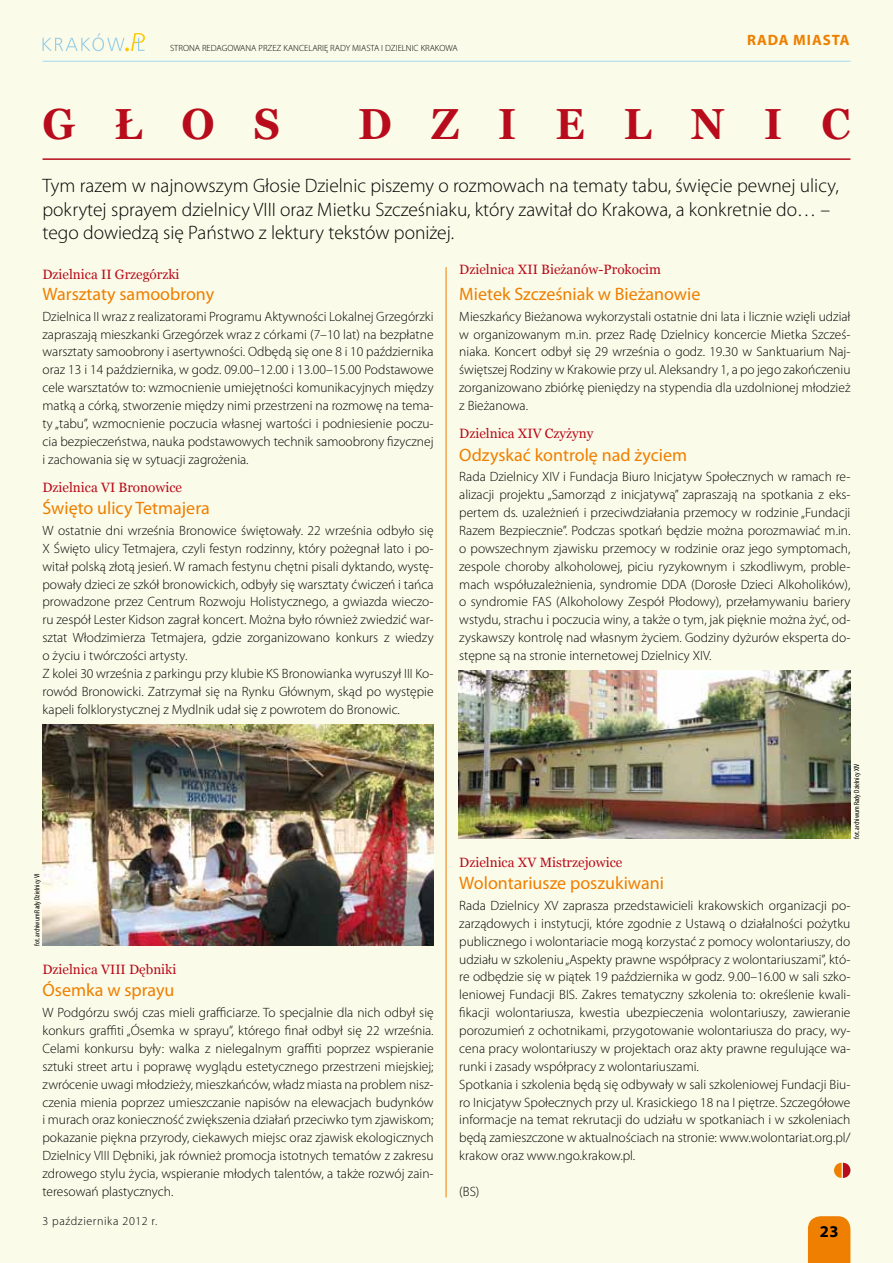
<style>
.page{position:relative;width:893px;height:1263px;background:#fbfbe9}
.page>*{position:absolute;margin:0;border:0;box-sizing:border-box;transform-origin:0 0}
.t1{font:700 43.5px "Georgia";color:#b80b1b;scale:.93 1}
.t2{font:300 19.5px/23.4px "Myriad Pro";color:#000}
.t3{font:18px "Myriad Pro";color:#ee7f00}
.t4{font:700 16.5px "Myriad Pro";color:#000}
.t5{font:700 15px "Myriad Pro";color:#ee7f00}
.t6{font:300 13.5px/17.9px "Myriad Pro";color:#000;text-align:justify}
.t7{font:13.5px "Georgia";color:#b80b1b}
.t8{font:300 12px "Myriad Pro";letter-spacing:.05em;color:#000}
.t9{font:300 9px "Myriad Pro";color:#000}
.t10{font:condensed 7.5px "Myriad Pro";color:#000}
</style>
<div class="page">
<div style="left:808px;top:1216px;width:42px;height:47px;background:#ee7f00"></div>
<hr style="left:43px;top:61px;width:807px;height:1px;background:#a2daf4">
<svg style="left:43px;top:33px;width:102px;height:18px"></svg>
<hr style="left:43px;top:158px;width:807px;height:2px;background:#b80b1b">
<svg style="left:834px;top:1163px;width:16px;height:15px"></svg>
<hr style="left:446px;top:267px;width:1px;height:930px;background:#ee7f00">
<img style="left:43px;top:724px;width:391px;height:222px">
<img style="left:458px;top:670px;width:392px;height:168px">
<p class="t9" style="left:170px;top:42px;width:289px">STRONA REDAGOWANA PRZEZ KANCELARIĘ RADY MIASTA I DZIELNIC KRAKOWA</p>
<p class="t5" style="left:747px;top:30px;width:12px">RADA</p>
<p class="t5" style="left:793px;top:30px;width:11px">MIASTA</p>
<h1 class="t1" style="left:43px;top:96px;width:257px">G Ł O S</h1>
<h1 class="t1" style="left:358px;top:96px;width:531px">D Z I E L N I C</h1>
<p class="t2" style="left:43px;top:174px;width:798px">Tym razem w najnowszym Głosie Dzielnic piszemy o rozmowach na tematy tabu, święcie pewnej ulicy, pokrytej sprayem dzielnicy VIII oraz Mietku Szcześniaku, który zawitał do Krakowa, a konkretnie do… – tego dowiedzą się Państwo z lektury tekstów poniżej.</p>
<p class="t7" style="left:459px;top:261px;width:203px">Dzielnica XII Bieżanów-Prokocim</p>
<h3 class="t3" style="left:459px;top:283px;width:243px">Mietek Szcześniak w Bieżanowie</h3>
<p class="t6" style="left:459px;top:307px;width:393px">Mieszkańcy Bieżanowa wykorzystali ostatnie dni lata i licznie wzięli udział w organizowanym m.in. przez Radę Dzielnicy koncercie Mietka Szcześ&shy;niaka. Koncert odbył się 29 września o godz. 19.30 w Sanktuarium Naj&shy;świętszej Rodziny w Krakowie przy ul. Aleksandry 1, a po jego zakończeniu zorganizowano zbiórkę pieniędzy na stypendia dla uzdolnionej młodzież z Bieżanowa.</p>
<p class="t7" style="left:459px;top:425px;width:136px">Dzielnica XIV Czyżyny</p>
<h3 class="t3" style="left:459px;top:443px;width:229px">Odzyskać kontrolę nad życiem</h3>
<p class="t6" style="left:459px;top:468px;width:393px">Rada Dzielnicy XIV i Fundacja Biuro Inicjatyw Społecznych w ramach re&shy;alizacji projektu „Samorząd z inicjatywą” zapraszają na spotkania z eks&shy;pertem ds. uzależnień i przeciwdziałania przemocy w rodzinie „Fundacji Razem Bezpiecznie”. Podczas spotkań będzie można porozmawiać m.in. o powszechnym zjawisku przemocy w rodzinie oraz jego symptomach, zespole choroby alkoholowej, piciu ryzykownym i szkodliwym, proble&shy;mach współuzależnienia, syndromie DDA (Dorosłe Dzieci Alkoholików), o syndromie FAS (Alkoholowy Zespół Płodowy), przełamywaniu bariery wstydu, strachu i poczucia winy, a także o tym, jak pięknie można żyć, od&shy;zyskawszy kontrolę nad własnym życiem. Godziny dyżurów eksperta do&shy;stępne są na stronie internetowej Dzielnicy XIV.</p>
<p class="t7" style="left:43px;top:267px;width:139px">Dzielnica II Grzegórzki</p>
<h3 class="t3" style="left:43px;top:283px;width:173px">Warsztaty samoobrony</h3>
<p class="t6" style="left:43px;top:307px;width:393px">Dzielnica II wraz z realizatorami Programu Aktywności Lokalnej Grzegórzki zapraszają mieszkanki Grzegórzek wraz z córkami (7–10 lat) na bezpłatne warsztaty samoobrony i asertywności. Odbędą się one 8 i 10 października oraz 13 i 14 października, w godz. 09.00–12.00 i 13.00–15.00 Podstawowe cele warsztatów to: wzmocnienie umiejętności komunikacyjnych między matką a córką, stworzenie między nimi przestrzeni na rozmowę na tema&shy;ty „tabu”, wzmocnienie poczucia własnej wartości i podniesienie poczu&shy;cia bezpieczeństwa, nauka podstawowych technik samoobrony fizycznej i zachowania się w sytuacji zagrożenia.</p>
<p class="t7" style="left:43px;top:479px;width:141px">Dzielnica VI Bronowice</p>
<h3 class="t3" style="left:43px;top:497px;width:169px">Święto ulicy Tetmajera</h3>
<p class="t6" style="left:43px;top:521px;width:393px;text-align:left">W ostatnie dni września Bronowice świętowały. 22 września odbyło się X Święto ulicy Tetmajera, czyli festyn rodzinny, który pożegnał lato i po&shy;witał polską złotą jesień. W ramach festynu chętni pisali dyktando, wystę&shy;powały dzieci ze szkół bronowickich, odbyły się warsztaty ćwiczeń i tańca prowadzone przez Centrum Rozwoju Holistycznego, a gwiazda wieczo&shy;ru zespół Lester Kidson zagrał koncert. Można było również zwiedzić war&shy;sztat Włodzimierza Tetmajera, gdzie zorganizowano konkurs z wiedzy o życiu i twórczości artysty.<br>Z kolei 30 września z parkingu przy klubie KS Bronowianka wyruszył III Ko&shy;rowód Bronowicki. Zatrzymał się na Rynku Głównym, skąd po występie kapeli folklorystycznej z Mydlnik udał się z powrotem do Bronowic.</p>
<p class="t10" style="left:32px;top:946px;width:74px;rotate:-90deg">fot. archiwum Rady Dzielnicy VI</p>
<p class="t7" style="left:43px;top:961px;width:135px">Dzielnica VIII Dębniki</p>
<h3 class="t3" style="left:43px;top:979px;width:133px">Ósemka w sprayu</h3>
<p class="t6" style="left:43px;top:1004px;width:393px">W Podgórzu swój czas mieli grafficiarze. To specjalnie dla nich odbył się konkurs graffiti „Ósemka w sprayu”, którego finał odbył się 22 września.<br>Celami konkursu były: walka z nielegalnym graffiti poprzez wspieranie sztuki street artu i poprawę wyglądu estetycznego przestrzeni miejskiej; zwrócenie uwagi młodzieży, mieszkańców, władz miasta na problem nisz&shy;czenia mienia poprzez umieszczanie napisów na elewacjach budynków i murach oraz konieczność zwiększenia działań przeciwko tym zjawiskom; pokazanie piękna przyrody, ciekawych miejsc oraz zjawisk ekologicznych Dzielnicy VIII Dębniki, jak również promocja istotnych tematów z zakresu zdrowego stylu życia, wspieranie młodych talentów, a także rozwój zain&shy;teresowań plastycznych.</p>
<p class="t8" style="left:43px;top:1213px;width:116px">3 października 2012 r.</p>
<p class="t10" style="left:852px;top:838px;width:77px;rotate:-90deg">fot. archiwum Rady Dzielnicy XIV</p>
<p class="t7" style="left:459px;top:854px;width:165px">Dzielnica XV Mistrzejowice</p>
<h3 class="t3" style="left:459px;top:872px;width:206px">Wolontariusze poszukiwani</h3>
<p class="t6" style="left:459px;top:896px;width:393px;text-align:left">Rada Dzielnicy XV zaprasza przedstawicieli krakowskich organizacji po&shy;zarządowych i instytucji, które zgodnie z Ustawą o działalności pożytku publicznego i wolontariacie mogą korzystać z pomocy wolontariuszy, do udziału w szkoleniu „Aspekty prawne współpracy z wolontariuszami”, któ&shy;re odbędzie się w piątek 19 października w godz. 9.00–16.00 w sali szko&shy;leniowej Fundacji BIS. Zakres tematyczny szkolenia to: określenie kwali&shy;fikacji wolontariusza, kwestia ubezpieczenia wolontariuszy, zawieranie porozumień z ochotnikami, przygotowanie wolontariusza do pracy, wy&shy;cena pracy wolontariuszy w projektach oraz akty prawne regulujące wa&shy;runki i zasady współpracy z wolontariuszami.<br>Spotkania i szkolenia będą się odbywały w sali szkoleniowej Fundacji Biu&shy;ro Inicjatyw Społecznych przy ul. Krasickiego 18 na I piętrze. Szczegółowe informacje na temat rekrutacji do udziału w spotkaniach i w szkoleniach będą zamieszczone w aktualnościach na stronie: www.wolontariat.org.pl/ krakow oraz www.ngo.krakow.pl.</p>
<p class="t6" style="left:459px;top:1182px;width:22px">(BS)</p>
<p class="t4" style="left:820px;top:1221px;width:21px">23</p>
</div>
